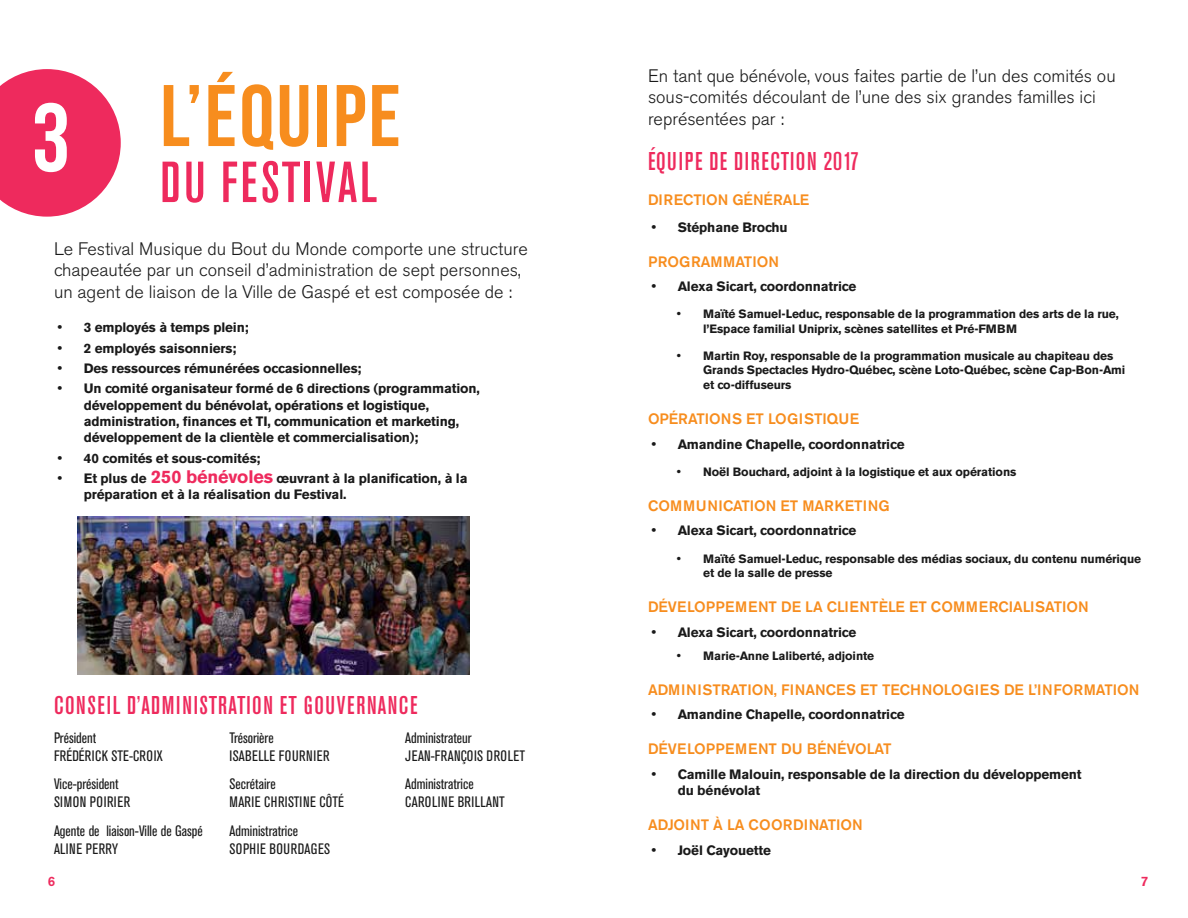
<style>
.page{position:relative;width:1188px;height:918px;background:#fff}
.page>*{position:absolute;margin:0;border:0;box-sizing:border-box;transform-origin:0 0}
.t1{font:96.9px "Bebas Neue";color:#fff}
.t2{font:87.15px "Bebas Neue";letter-spacing:.03em;color:#f78d1e}
.t3{font:500 condensed 57.3px "Akzidenz Grotesk BE";letter-spacing:.05em;color:#ee2a5d}
.t4{font:500 condensed 25.5px "Akzidenz Grotesk BE";letter-spacing:.06em;color:#ee2a5d}
.t5{font:300 18px/21.6px "Akzidenz Grotesk BE";color:#1a1a1a}
.t6{font:500 15px "Akzidenz Grotesk BE";color:#f78d1e}
.t7{font:condensed 15px/18px "Akzidenz Grotesk BE";color:#1a1a1a}
.t8{font:condensed 15px/18px "Akzidenz Grotesk BE";letter-spacing:.02em;color:#1a1a1a}
.t9{font:700 13.5px/16.2px "Akzidenz Grotesk BE";letter-spacing:-.01em;color:#1a1a1a}
.t10{font:500 13.5px "Akzidenz Grotesk BE";color:#ee2a5d}
.t11{font:700 12px/14.4px "Akzidenz Grotesk BE";letter-spacing:-.01em;color:#1a1a1a}
.s1{font-size:18px;color:#ee2a5d}
</style>
<div class="page">
<svg style="left:0;top:69px;width:121px;height:148px"></svg>
<img style="left:77px;top:516px;width:393px;height:159px">
<h1 class="t1" style="left:32px;top:84px;width:40px">3</h1>
<h2 class="t2" style="left:160px;top:68px;width:242px">L’ÉQUIPE</h2>
<h3 class="t3" style="left:160px;top:151px;width:218px">DU FESTIVAL</h3>
<h3 class="t5" style="left:54px;top:238px;width:475px">Le Festival Musique du Bout du Monde comporte une structure chapeautée par un conseil d’administration de sept personnes, un agent de liaison de la Ville de Gaspé et est composée de :</h3>
<p class="t9" style="left:57px;top:319px;width:193px">• 3 employés à temps plein;</p>
<p class="t9" style="left:57px;top:340px;width:181px">• 2 employés saisonniers;</p>
<p class="t9" style="left:57px;top:360px;width:306px">• Des ressources rémunérées occasionnelles;</p>
<p class="t9" style="left:84px;top:381px;width:398px;text-indent:-27px">• Un comité organisateur formé de 6 directions (programmation, développement du bénévolat, opérations et logistique, administration, finances et TI, communication et marketing, développement de la clientèle et commercialisation);</p>
<p class="t9" style="left:57px;top:450px;width:205px">• 40 comités et sous-comités;</p>
<p class="t9" style="left:84px;top:470px;width:385px;text-indent:-27px">• Et plus de <span class="s1">250 bénévoles</span> œuvrant à la planification, à la préparation et à la réalisation du Festival.</p>
<h3 class="t4" style="left:54px;top:691px;width:365px">CONSEIL D’ADMINISTRATION ET GOUVERNANCE</h3>
<p class="t7" style="left:54px;top:729px;width:110px">Président<br>FRÉDÉRICK STE-CROIX</p>
<p class="t7" style="left:54px;top:776px;width:78px">Vice-président<br>SIMON POIRIER</p>
<p class="t7" style="left:54px;top:822px;width:150px">Agente de liaison-Ville de Gaspé<br>ALINE PERRY</p>
<p class="t8" style="left:230px;top:729px;width:101px">Trésorière<br>ISABELLE FOURNIER</p>
<p class="t7" style="left:230px;top:776px;width:116px">Secrétaire<br>MARIE CHRISTINE CÔTÉ</p>
<p class="t7" style="left:230px;top:822px;width:102px">Administratrice<br>SOPHIE BOURDAGES</p>
<p class="t7" style="left:405px;top:729px;width:121px">Administrateur<br>JEAN-FRANÇOIS DROLET</p>
<p class="t7" style="left:405px;top:776px;width:101px">Administratrice<br>CAROLINE BRILLANT</p>
<h3 class="t5" style="left:648px;top:65px;width:469px">En tant que bénévole, vous faites partie de l’un des comités ou sous-comités découlant de l’une des six grandes familles ici représentées par :</h3>
<h3 class="t4" style="left:648px;top:147px;width:213px">ÉQUIPE DE DIRECTION 2017</h3>
<p class="t6" style="left:648px;top:191px;width:163px">DIRECTION GÉNÉRALE</p>
<p class="t9" style="left:651px;top:219px;width:138px">• Stéphane Brochu</p>
<p class="t6" style="left:648px;top:252px;width:132px">PROGRAMMATION</p>
<p class="t9" style="left:651px;top:279px;width:207px">• Alexa Sicart, coordonnatrice</p>
<p class="t11" style="left:703px;top:307px;width:417px;text-indent:-27px">• Maïté Samuel-Leduc, responsable de la programmation des arts de la rue, l’Espace familial Uniprix, scènes satellites et Pré-FMBM</p>
<p class="t11" style="left:703px;top:349px;width:424px;text-indent:-27px">• Martin Roy, responsable de la programmation musicale au chapiteau des<br>Grands Spectacles Hydro-Québec, scène Loto-Québec, scène Cap-Bon-Ami et co-diffuseurs</p>
<p class="t6" style="left:648px;top:409px;width:213px">OPÉRATIONS ET LOGISTIQUE</p>
<p class="t9" style="left:651px;top:436px;width:255px">• Amandine Chapelle, coordonnatrice</p>
<p class="t11" style="left:676px;top:464px;width:342px">• Noël Bouchard, adjoint à la logistique et aux opérations</p>
<p class="t6" style="left:648px;top:496px;width:243px">COMMUNICATION ET MARKETING</p>
<p class="t9" style="left:651px;top:523px;width:207px">• Alexa Sicart, coordonnatrice</p>
<p class="t11" style="left:703px;top:551px;width:439px;text-indent:-27px">• Maïté Samuel-Leduc, responsable des médias sociaux, du contenu numérique et de la salle de presse</p>
<p class="t6" style="left:648px;top:598px;width:442px">DÉVELOPPEMENT DE LA CLIENTÈLE ET COMMERCIALISATION</p>
<p class="t9" style="left:651px;top:624px;width:207px">• Alexa Sicart, coordonnatrice</p>
<p class="t11" style="left:676px;top:648px;width:200px">• Marie-Anne Laliberté, adjointe</p>
<p class="t6" style="left:648px;top:680px;width:493px">ADMINISTRATION, FINANCES ET TECHNOLOGIES DE L’INFORMATION</p>
<p class="t9" style="left:651px;top:707px;width:255px">• Amandine Chapelle, coordonnatrice</p>
<p class="t6" style="left:648px;top:740px;width:245px">DÉVELOPPEMENT DU BÉNÉVOLAT</p>
<p class="t9" style="left:678px;top:766px;width:405px;text-indent:-27px">• Camille Malouin, responsable de la direction du développement du bénévolat</p>
<p class="t6" style="left:648px;top:816px;width:216px">ADJOINT À LA COORDINATION</p>
<p class="t9" style="left:651px;top:842px;width:122px">• Joël Cayouette</p>
<p class="t10" style="left:48px;top:873px;width:9px">6</p>
<p class="t10" style="left:1141px;top:873px;width:9px">7</p>
</div>
